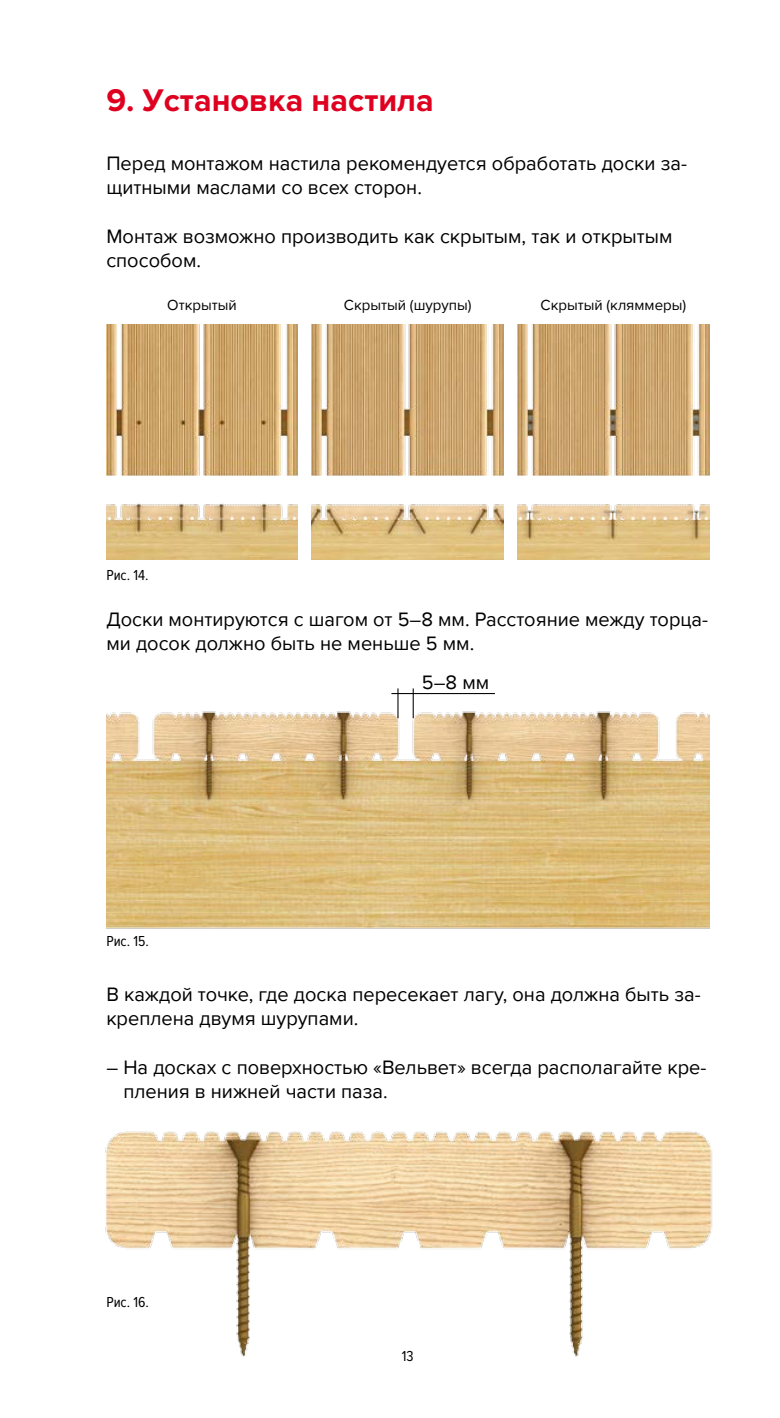
<style>
.page{position:relative;width:780px;height:1418px;background:#fff}
.page>*{position:absolute;margin:0;border:0;box-sizing:border-box;transform-origin:0 0}
.t1{font:700 32.5px "Proxima Nova";color:#df0020}
.t2{font:20px/24px "Proxima Nova";color:#000}
.t3{font:15px "Proxima Nova";color:#000}
.t4{font:15px "Proxima Nova Cond";color:#000}
</style>
<div class="page">
<img style="left:106px;top:325px;width:192px;height:150px">
<img style="left:312px;top:325px;width:191px;height:150px">
<img style="left:517px;top:325px;width:192px;height:150px">
<img style="left:106px;top:503px;width:192px;height:56px">
<img style="left:106px;top:699px;width:603px;height:229px">
<img style="left:312px;top:504px;width:191px;height:55px">
<img style="left:517px;top:504px;width:192px;height:55px">
<img style="left:105px;top:1131px;width:607px;height:227px">
<hr style="left:397px;top:688px;width:1px;height:30px;background:#000">
<hr style="left:412px;top:688px;width:2px;height:30px;background:#000">
<hr style="left:391px;top:693px;width:104px;height:1px;background:#000">
<h1 class="t1" style="left:106px;top:81px;width:329px">9. Установка настила</h1>
<p class="t2" style="left:106px;top:152px;width:582px">Перед монтажом настила рекомендуется обработать доски за&shy;щитными маслами со всех сторон.</p>
<p class="t2" style="left:106px;top:225px;width:567px">Монтаж возможно производить как скрытым, так и открытым способом.</p>
<p class="t3" style="left:167px;top:296px;width:71px">Открытый</p>
<p class="t3" style="left:344px;top:296px;width:129px">Скрытый (шурупы)</p>
<p class="t3" style="left:540px;top:296px;width:147px">Скрытый (кляммеры)</p>
<p class="t4" style="left:106px;top:566px;width:44px">Рис. 14.</p>
<p class="t2" style="left:106px;top:607px;width:603px">Доски монтируются с шагом от 5–8 мм. Расстояние между торца&shy;ми досок должно быть не меньше 5 мм.</p>
<p class="t4" style="left:106px;top:932px;width:44px">Рис. 15.</p>
<p class="t2" style="left:422px;top:670px;width:69px">5–8 мм</p>
<p class="t2" style="left:106px;top:983px;width:596px">В каждой точке, где доска пересекает лагу, она должна быть за&shy;креплена двумя шурупами.</p>
<p class="t2" style="left:123px;top:1055px;width:584px;text-indent:-17px">– На досках с поверхностью «Вельвет» всегда располагайте кре&shy;пления в нижней части паза.</p>
<p class="t4" style="left:106px;top:1293px;width:44px">Рис. 16.</p>
<p class="t4" style="left:402px;top:1347px;width:13px">13</p>
</div>
